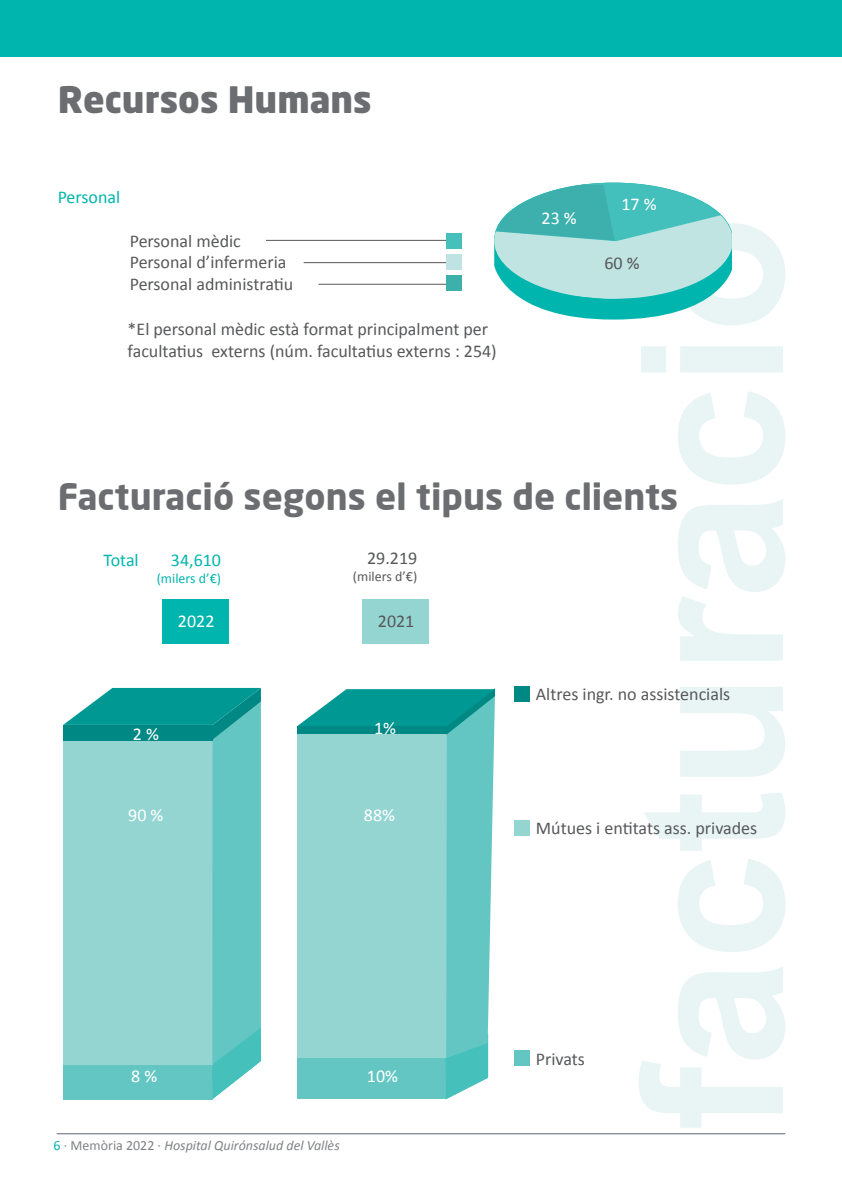
<style>
.page{position:relative;width:842px;height:1191px;background:#fff}
.page>*{position:absolute;margin:0;border:0;box-sizing:border-box;transform-origin:0 0}
.t1{font:700 36px "Neo Sans";color:#6c6d70}
.t2{font:900 36px "Neo Sans";color:#6c6d70}
.t3{font:18px/21.6px "Calibri";color:#57585a}
.t4{font:18px "Calibri";color:#fff}
.t5{font:18px "Calibri";color:#00b5ae}
.t6{font:italic 14px "Calibri";color:#808285}
.t7{font:14px "Calibri";color:#00b5ae}
.t8{font:14px "Calibri";color:#57585a}
.s1{font-style:normal;color:#00b5ae}
.s2{font-style:normal}
</style>
<div class="page">
<hr style="left:57px;top:1133px;width:728px;height:1px;background:#5c677a">
<svg style="left:639px;top:223px;width:146px;height:904px"></svg>
<div style="left:0;top:0;width:842px;height:57px;background:#00b5ae"></div>
<svg style="left:63px;top:688px;width:198px;height:411px;background:#79cac7"></svg>
<hr style="left:266px;top:240px;width:184px;height:1px;background:#57585a">
<hr style="left:304px;top:262px;width:146px;height:1px;background:#57585a">
<hr style="left:319px;top:284px;width:131px;height:1px;background:#57585a">
<div style="left:447px;top:233px;width:15px;height:15px;background:#45c0bb"></div>
<div style="left:447px;top:276px;width:15px;height:15px;background:#3eb0ac"></div>
<div style="left:447px;top:255px;width:15px;height:15px;background:#bee3e2"></div>
<div style="left:162px;top:599px;width:67px;height:45px;background:#00b5ae"></div>
<svg style="left:297px;top:688px;width:198px;height:411px;background:#7dccc9"></svg>
<div style="left:362px;top:599px;width:67px;height:45px;background:#94d5d2"></div>
<div style="left:514px;top:820px;width:16px;height:15px;background:#94d5d2"></div>
<div style="left:514px;top:686px;width:16px;height:16px;background:#008984"></div>
<div style="left:514px;top:1050px;width:16px;height:16px;background:#64c6c3"></div>
<svg style="left:494px;top:183px;width:238px;height:136px;background:#88d4d1"></svg>
<h1 class="t2" style="left:58px;top:84px;width:316px">Recursos Humans</h1>
<p class="t5" style="left:58px;top:186px;width:64px">Personal</p>
<p class="t3" style="left:130px;top:230px;width:165px">Personal mèdic<br>Personal d’infermeria<br>Personal administratiu</p>
<p class="t3" style="left:128px;top:318px;width:371px">*El personal mèdic està format principalment per facultatius externs (núm. facultatius externs : 254)</p>
<p class="t4" style="left:542px;top:206px;width:37px">23 %</p>
<p class="t4" style="left:621px;top:192px;width:37px">17 %</p>
<p class="t3" style="left:604px;top:252px;width:37px">60 %</p>
<h1 class="t1" style="left:58px;top:473px;width:622px">Facturació segons el tipus de clients</h1>
<p class="t5" style="left:104px;top:548px;width:37px">Total</p>
<p class="t5" style="left:171px;top:548px;width:52px">34,610</p>
<p class="t7" style="left:157px;top:569px;width:66px">(milers d’€)</p>
<p class="t3" style="left:367px;top:547px;width:52px">29.219</p>
<p class="t8" style="left:353px;top:567px;width:66px">(milers d’€)</p>
<p class="t4" style="left:178px;top:609px;width:38px">2022</p>
<p class="t3" style="left:378px;top:610px;width:38px">2021</p>
<p class="t4" style="left:133px;top:722px;width:28px">2 %</p>
<p class="t4" style="left:374px;top:716px;width:23px">1%</p>
<p class="t4" style="left:128px;top:803px;width:37px">90 %</p>
<p class="t4" style="left:364px;top:803px;width:33px">88%</p>
<p class="t4" style="left:131px;top:1064px;width:28px">8 %</p>
<p class="t4" style="left:367px;top:1064px;width:33px">10%</p>
<p class="t6" style="left:54px;top:1136px;width:288px"><span class="s1">6</span> <span class="s2">· Memòria 2022 ·</span> Hospital Quirónsalud del Vallès</p>
<p class="t3" style="left:536px;top:683px;width:196px">Altres ingr. no assistencials</p>
<p class="t3" style="left:536px;top:817px;width:223px">Mútues i entitats ass. privades</p>
<p class="t3" style="left:536px;top:1048px;width:51px">Privats</p>
</div>
